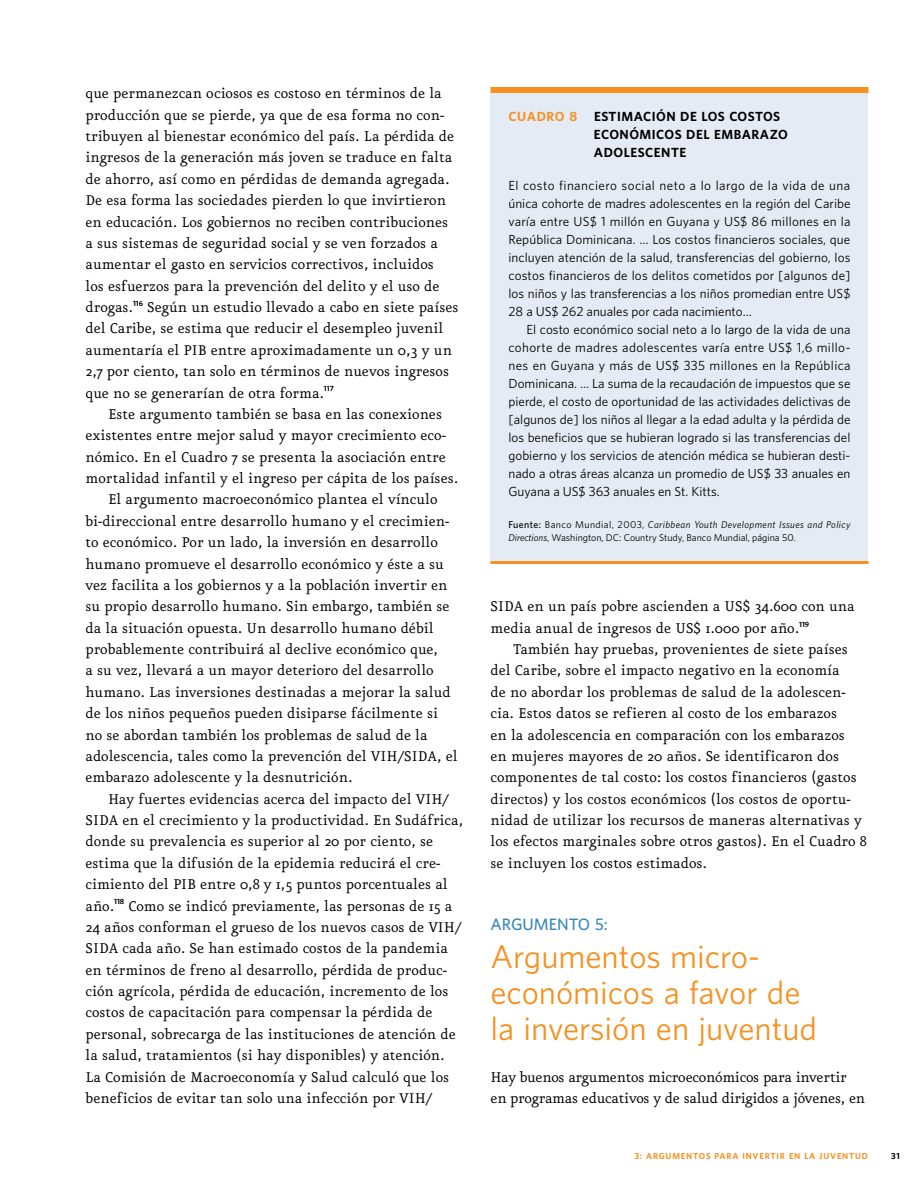
<style>
.page{position:relative;width:918px;height:1188px;background:#fff}
.page>*{position:absolute;margin:0;border:0;box-sizing:border-box;transform-origin:0 0}
.t1{font:30px/36px "UNFPA Text";color:#f7901e}
.t2{font:16.8px/21.5px "Eureka";color:#000}
.t3{font:600 15px "UNFPA";color:#3687ba}
.t4{font:12px/18px "UNFPA Text";color:#000;text-align:justify}
.t5{font:700 12px/18px "UNFPA";letter-spacing:.04em;color:#000}
.t6{font:700 12px "UNFPA";color:#f7901e}
.t7{font:9px/13.5px "UNFPA Text";color:#000}
.t8{font:700 7.8px "UNFPA";letter-spacing:.29em;color:#f7901e}
.t9{font:700 7.8px "UNFPA";color:#000}
.t10{font:700 6.75px "UNFPA";color:#000}
.s1{font-family:"UNFPA";font-weight:600}
.s2{font-style:italic}
</style>
<div class="page">
<div style="left:490px;top:90px;width:378px;height:472px;background:#e5ebf4"></div>
<div style="left:490px;top:87px;width:378px;height:6px;background:#f7901e"></div>
<hr style="left:491px;top:561px;width:377px;height:3px;background:#f7901e">
<p class="t2" style="left:86px;top:84px;width:370px">que permanezcan ociosos es costoso en términos de la producción que se pierde, ya que de esa forma no con&shy;tribuyen al bienestar económico del país. La pérdida de ingresos de la generación más joven se traduce en falta de ahorro, así como en pérdidas de demanda agregada.<br>De esa forma las sociedades pierden lo que invirtieron en educación. Los gobiernos no reciben contribuciones a sus sistemas de seguridad social y se ven forzados a aumentar el gasto en servicios correctivos, incluidos los esfuerzos para la prevención del delito y el uso de drogas.</p>
<p class="t10" style="left:133px;top:299px;width:12px">116</p>
<p class="t2" style="left:86px;top:297px;width:375px;text-indent:62px">Según un estudio llevado a cabo en siete países del Caribe, se estima que reducir el desempleo juvenil aumentaría el PIB entre aproximadamente un 0,3 y un 2,7 por ciento, tan solo en términos de nuevos ingresos que no se generarían de otra forma.</p>
<p class="t10" style="left:324px;top:384px;width:11px">117</p>
<p class="t2" style="left:108px;top:404px;width:336px">Este argumento también se basa en las conexiones</p>
<p class="t2" style="left:86px;top:426px;width:362px">existentes entre mejor salud y mayor crecimiento eco-</p>
<p class="t2" style="left:86px;top:447px;width:362px">nómico. En el Cuadro 7 se presenta la asociación entre</p>
<p class="t2" style="left:86px;top:468px;width:374px">mortalidad infantil y el ingreso per cápita de los países.</p>
<p class="t2" style="left:108px;top:490px;width:331px">El argumento macroeconómico plantea el vínculo</p>
<p class="t2" style="left:86px;top:511px;width:365px">bi-direccional entre desarrollo humano y el crecimien-</p>
<p class="t2" style="left:86px;top:532px;width:354px">to económico. Por un lado, la inversión en desarrollo</p>
<p class="t2" style="left:86px;top:554px;width:360px">humano promueve el desarrollo económico y éste a su</p>
<p class="t2" style="left:86px;top:575px;width:363px">vez facilita a los gobiernos y a la población invertir en</p>
<p class="t2" style="left:86px;top:597px;width:366px">su propio desarrollo humano. Sin embargo, también se</p>
<p class="t2" style="left:86px;top:618px;width:350px">da la situación opuesta. Un desarrollo humano débil</p>
<p class="t2" style="left:86px;top:639px;width:354px">probablemente contribuirá al declive económico que,</p>
<p class="t2" style="left:86px;top:661px;width:350px">a su vez, llevará a un mayor deterioro del desarrollo</p>
<p class="t2" style="left:86px;top:682px;width:367px">humano. Las inversiones destinadas a mejorar la salud</p>
<p class="t2" style="left:86px;top:704px;width:354px">de los niños pequeños pueden disiparse fácilmente si</p>
<p class="t2" style="left:86px;top:725px;width:344px">no se abordan también los problemas de salud de la</p>
<p class="t2" style="left:86px;top:746px;width:374px">adolescencia, tales como la prevención del VIH/SIDA, el</p>
<p class="t2" style="left:86px;top:768px;width:268px">embarazo adolescente y la desnutrición.</p>
<p class="t2" style="left:108px;top:789px;width:343px">Hay fuertes evidencias acerca del impacto del VIH/</p>
<p class="t2" style="left:86px;top:810px;width:379px">SIDA en el crecimiento y la productividad. En Sudáfrica,</p>
<p class="t2" style="left:86px;top:832px;width:349px">donde su prevalencia es superior al 20 por ciento, se</p>
<p class="t2" style="left:86px;top:853px;width:356px">estima que la difusión de la epidemia reducirá el cre-</p>
<p class="t2" style="left:86px;top:875px;width:364px">cimiento del PIB entre 0,8 y 1,5 puntos porcentuales al</p>
<p class="t2" style="left:86px;top:896px;width:30px">año.</p>
<p class="t10" style="left:114px;top:897px;width:12px">118</p>
<p class="t2" style="left:86px;top:896px;width:378px;text-indent:43px">Como se indicó previamente, las personas de 15 a 24 años conforman el grueso de los nuevos casos de VIH/ SIDA cada año. Se han estimado costos de la pandemia en términos de freno al desarrollo, pérdida de produc&shy;ción agrícola, pérdida de educación, incremento de los costos de capacitación para compensar la pérdida de personal, sobrecarga de las instituciones de atención de la salud, tratamientos (si hay disponibles) y atención.<br>La Comisión de Macroeconomía y Salud calculó que los beneficios de evitar tan solo una infección por VIH/</p>
<p class="t6" style="left:508px;top:108px;width:70px">CUADRO 8</p>
<p class="t5" style="left:594px;top:107px;width:17px">ESTIM</p>
<p class="t5" style="left:634px;top:107px;width:18px">ACIÓ</p>
<p class="t5" style="left:666px;top:107px;width:73px">N DE LOS COSTOS</p>
<p class="t5" style="left:594px;top:125px;width:45px">ECONÓMICOS</p>
<p class="t5" style="left:594px;top:125px;width:186px;text-indent:92px">DEL EMBARAZO<br>ADOLESCENTE</p>
<p class="t4" style="left:508px;top:176px;width:344px">El costo financiero social neto a lo largo de la vida de una única cohorte de madres adolescentes en la región del Caribe varía entre US$ 1 millón en Guyana y US$ 86 millones en la República Dominicana. … Los costos financieros sociales, que incluyen atención de la salud, transferencias del gobierno, los costos financieros de los delitos cometidos por [algunos de] los niños y las transferencias a los niños promedian entre US$ 28 a US$ 262 anuales por cada nacimiento…</p>
<p class="t4" style="left:508px;top:320px;width:344px;text-indent:18px">El costo económico social neto a lo largo de la vida de una cohorte de madres adolescentes varía entre US$ 1,6 millo&shy;nes en Guyana y más de US$ 335 millones en la República Dominicana. … La suma de la recaudación de impuestos que se pierde, el costo de oportunidad de las actividades delictivas de [algunos de] los niños al llegar a la edad adulta y la pérdida de los beneficios que se hubieran logrado si las transferencias del gobierno y los servicios de atención médica se hubieran desti&shy;nado a otras áreas alcanza un promedio de US$ 33 anuales en Guyana a US$ 363 anuales en St. Kitts.</p>
<p class="t7" style="left:508px;top:517px;width:344px"><span class="s1">Fuente:</span> Banco Mundial, 2003, <span class="s2">Caribbean Youth Development Issues and Policy<br>Directions</span>, Washington, DC: Country Study, Banco Mundial, página 50.</p>
<p class="t2" style="left:491px;top:597px;width:366px">SIDA en un país pobre ascienden a US$ 34.600 con una media anual de ingresos de US$ 1.000 por año.</p>
<p class="t10" style="left:799px;top:619px;width:12px">119</p>
<p class="t2" style="left:491px;top:639px;width:378px;text-indent:22px">También hay pruebas, provenientes de siete países del Caribe, sobre el impacto negativo en la economía<br>de no abordar los problemas de salud de la adolescen&shy;cia. Estos datos se refieren al costo de los embarazos<br>en la adolescencia en comparación con los embarazos<br>en mujeres mayores de 20 años. Se identificaron dos componentes de tal costo: los costos financieros (gastos directos) y los costos económicos (los costos de oportu&shy;nidad de utilizar los recursos de maneras alternativas y los efectos marginales sobre otros gastos). En el Cuadro 8 se incluyen los costos estimados.</p>
<p class="t3" style="left:490px;top:915px;width:119px">ARGUMENTo 5:</p>
<h1 class="t1" style="left:490px;top:938px;width:328px">Argumentos micro&shy;económicos a favor de la inversión en juventud</h1>
<p class="t2" style="left:490px;top:1067px;width:376px">Hay buenos argumentos microeconómicos para invertir en programas educativos y de salud dirigidos a jóvenes, en</p>
<p class="t8" style="left:635px;top:1151px;width:161px">3: ARGUMENTOS PARA INVERTIR EN</p>
<p class="t8" style="left:804px;top:1151px;width:65px">LA JUVENTUD</p>
<p class="t9" style="left:891px;top:1151px;width:10px">31</p>
</div>
